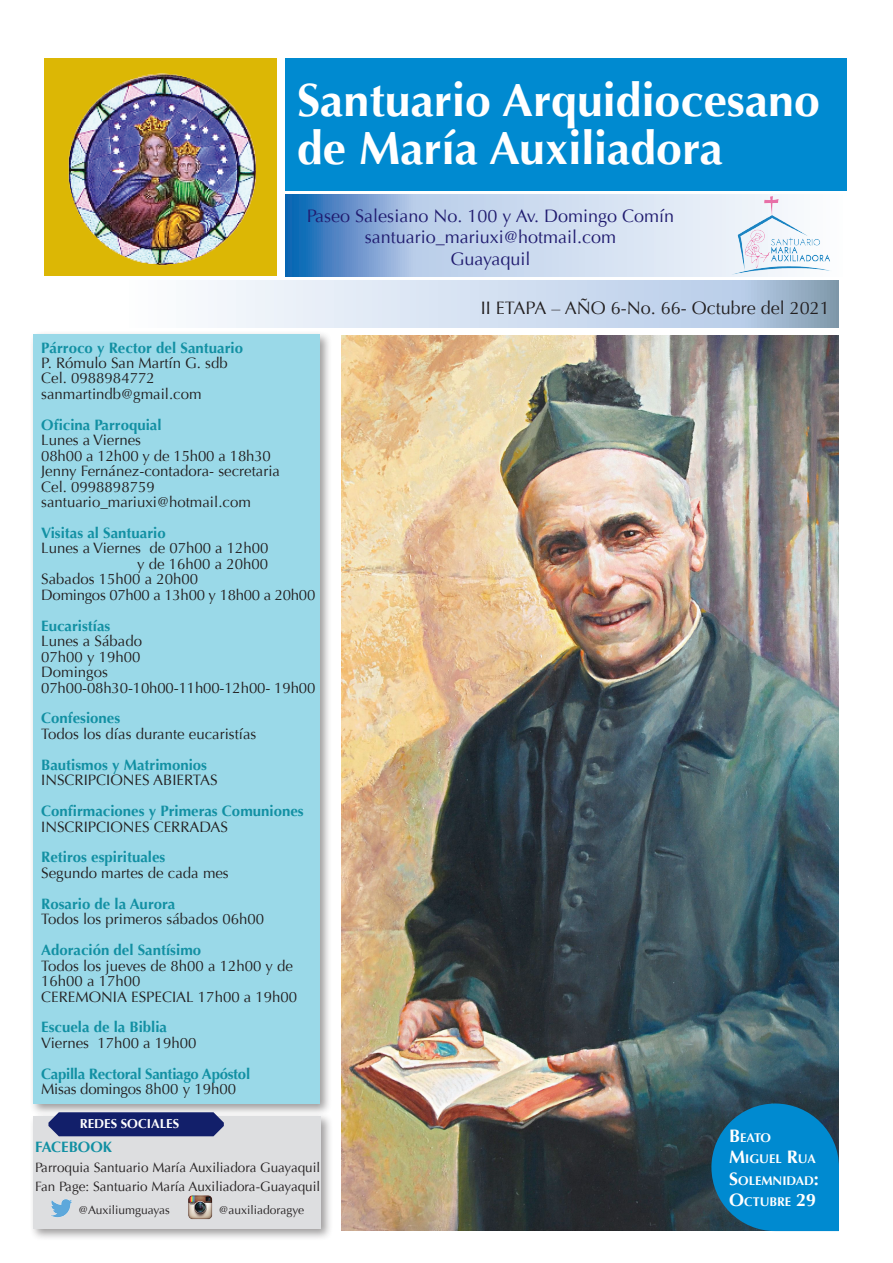
<style>
.page{position:relative;width:893px;height:1263px;background:#fff}
.page>*{position:absolute;margin:0;border:0;box-sizing:border-box;transform-origin:0 0}
.t1{font:700 46.5px/48px "Optima";color:#fff}
.t2{font:18px/21.6px "Optima";color:#201b6f;text-align:center}
.t3{font:18px "Optima";color:#231f20}
.t4{font:15px/15.5px "Optima";color:#231f20}
.t5{font:700 15px "Optima";color:#1290a3}
.t6{font:15px "Optima";letter-spacing:-.02em;color:#231f20}
.t7{font:700 15px "Optima";letter-spacing:-.02em;color:#1290a3}
.t8{font:13.5px/19.5px "Optima";color:#231f20}
.t9{font:700 12.9px "Optima";color:#fff}
.t10{font:700 12.6px/21.6px "Optima";color:#fff}
.t11{font:12px "Optima";color:#231f20}
.s1{font-size:18px}
</style>
<div class="page">
<img style="left:341px;top:336px;width:498px;height:894px">
<div style="left:30px;top:331px;width:302px;height:785px;background:#231f20;opacity:.44"></div>
<div style="left:34px;top:334px;width:286px;height:769px;background:#9ad9e8"></div>
<div style="left:285px;top:58px;width:562px;height:132px;background:#008ad0"></div>
<svg style="left:208px;top:281px;width:631px;height:47px"></svg>
<svg style="left:285px;top:195px;width:426px;height:81px"></svg>
<img style="left:44px;top:58px;width:241px;height:232px">
<div style="left:30px;top:1112px;width:303px;height:129px;background:#231f20;opacity:.44"></div>
<div style="left:34px;top:1116px;width:287px;height:113px;background:#dddee0"></div>
<img style="left:188px;top:1195px;width:25px;height:24px">
<img style="left:51px;top:1199px;width:21px;height:19px">
<svg style="left:48px;top:1112px;width:176px;height:24px"></svg>
<img style="left:711px;top:190px;width:136px;height:87px">
<svg style="left:711px;top:1103px;width:128px;height:128px"></svg>
<h1 class="t1" style="left:297px;top:77px;width:524px">Santuario Arquidiocesano de María Auxiliadora</h1>
<p class="t2" style="left:307px;top:205px;width:369px">Paseo Salesiano No. 100 y Av. Domingo Comín santuario_mariuxi@hotmail.com<br>Guayaquil</p>
<p class="t3" style="left:481px;top:297px;width:351px">II ETAPA – AÑO 6-No. 66- Octubre del 2021</p>
<p class="t5" style="left:41px;top:339px;width:203px">Párroco y Rector del Santuario</p>
<p class="t4" style="left:41px;top:355px;width:188px">P. Rómulo San Martín G. sdb<br>Cel. 0988984772 sanmartindb@gmail.com</p>
<p class="t5" style="left:41px;top:416px;width:122px">Oficina Parroquial</p>
<p class="t4" style="left:41px;top:433px;width:240px">Lunes a Viernes<br>08h00 a 12h00 y de 15h00 a 18h30<br>Jenny Fernánez-contadora- secretaria<br>Cel. 0998898759 santuario_mariuxi@hotmail.com</p>
<p class="t5" style="left:41px;top:524px;width:126px">Visitas al Santuario</p>
<p class="t4" style="left:41px;top:541px;width:229px">Lunes a Viernes de 07h00 a 12h00</p>
<p class="t4" style="left:137px;top:556px;width:132px">y de 16h00 a 20h00</p>
<p class="t4" style="left:41px;top:572px;width:158px">Sabados 15h00 a 20h00</p>
<p class="t6" style="left:41px;top:586px;width:276px">Domingos 07h00 a 13h00 y 18h00 a 20h00</p>
<p class="t5" style="left:41px;top:617px;width:71px">Eucaristías</p>
<p class="t4" style="left:41px;top:633px;width:276px">Lunes a Sábado<br>07h00 y 19h00<br>Domingos<br>07h00-08h30-10h00-11h00-12h00- 19h00</p>
<p class="t5" style="left:41px;top:710px;width:80px">Confesiones</p>
<p class="t4" style="left:41px;top:726px;width:217px">Todos los días durante eucaristías</p>
<p class="t5" style="left:41px;top:756px;width:167px">Bautismos y Matrimonios</p>
<p class="t4" style="left:41px;top:773px;width:178px">INSCRIPCIONES ABIERTAS</p>
<p class="t5" style="left:41px;top:802px;width:264px">Confirmaciones y Primeras Comuniones</p>
<p class="t4" style="left:41px;top:819px;width:188px">INSCRIPCIONES CERRADAS</p>
<p class="t5" style="left:41px;top:849px;width:126px">Retiros espirituales</p>
<p class="t4" style="left:41px;top:865px;width:189px">Segundo martes de cada mes</p>
<p class="t5" style="left:41px;top:895px;width:136px">Rosario de la Aurora</p>
<p class="t4" style="left:41px;top:912px;width:224px">Todos los primeros sábados 06h00</p>
<p class="t5" style="left:41px;top:941px;width:161px">Adoración del Santísimo</p>
<p class="t4" style="left:41px;top:958px;width:257px">Todos los jueves de 8h00 a 12h00 y de<br>16h00 a 17h00<br>CEREMONIA ESPECIAL 17h00 a 19h00</p>
<p class="t5" style="left:41px;top:1019px;width:127px">Escuela de la Biblia</p>
<p class="t4" style="left:41px;top:1035px;width:157px">Viernes 17h00 a 19h00</p>
<p class="t7" style="left:41px;top:1065px;width:210px">Capilla Rectoral Santiago Apóstol</p>
<p class="t6" style="left:41px;top:1080px;width:196px">Misas domingos 8h00 y 19h00</p>
<p class="t9" style="left:80px;top:1116px;width:101px">REDES SOCIALES</p>
<p class="t5" style="left:35px;top:1138px;width:79px">FACEBOOK</p>
<p class="t8" style="left:35px;top:1158px;width:287px">Parroquia Santuario María Auxiliadora Guayaquil<br>Fan Page: Santuario María Auxiliadora-Guayaquil</p>
<p class="t11" style="left:78px;top:1203px;width:93px">@Auxiliumguayas</p>
<p class="t11" style="left:219px;top:1203px;width:87px">@auxiliadoragye</p>
<p class="t10" style="left:729px;top:1126px;width:91px"><span class="s1">B</span>EATO<br><span class="s1">M</span>IGUEL <span class="s1">R</span>UA<br><span class="s1">S</span>OLEMNIDAD<span class="s1">:<br>O</span>CTUBRE <span class="s1">29</span></p>
</div>
